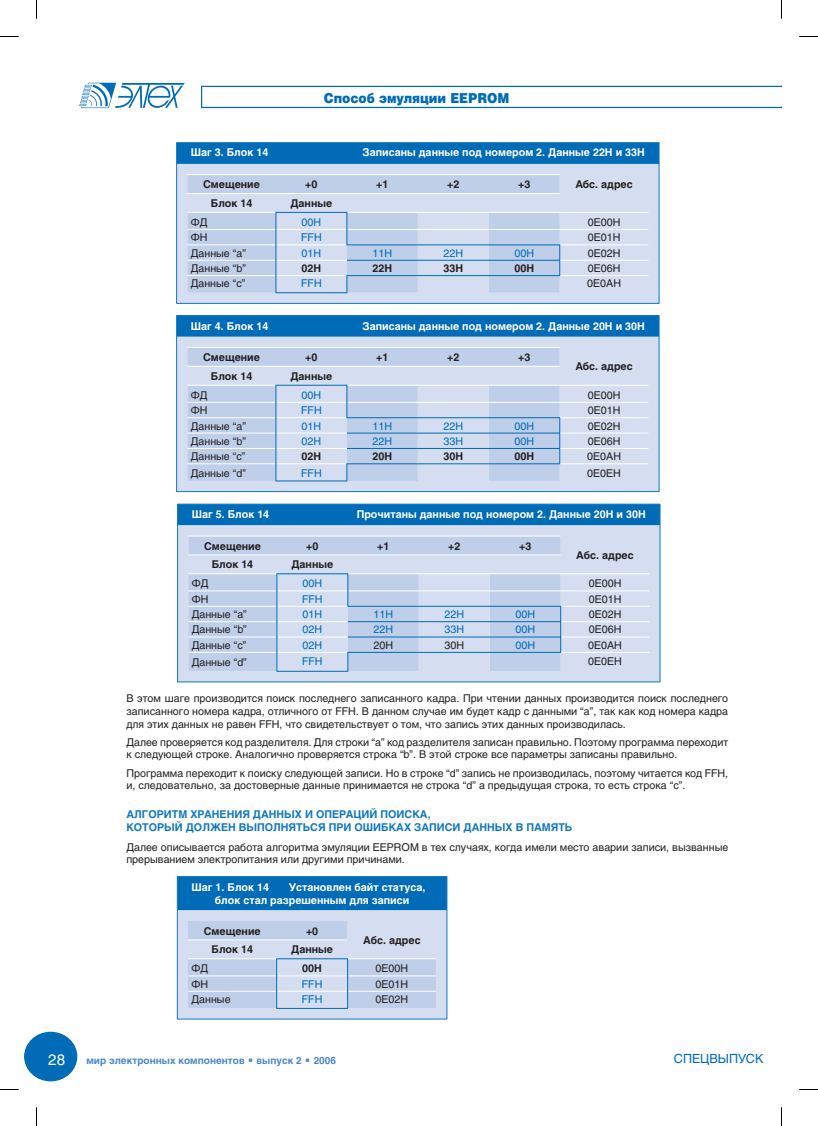
<style>
.page{position:relative;width:818px;height:1126px;background:#fff}
.page>*{position:absolute;margin:0;border:0;box-sizing:border-box;transform-origin:0 0}
.t1{font:700 22.5px "Helios";color:#4c88c7}
.t2{font:15px "Helios";color:#fff}
.t3{font:900 13.75px "Helios";color:#006bb6;scale:.9 1}
.t4{font:12.5px "Helios";color:#006bb6}
.t5{font:10.62px/12.8px "Helios";color:#231f20}
.t6{font:700 10.62px/12.8px "Helios";color:#fff}
.t7{font:700 10.62px "Helios";color:#231f20}
.t8{font:10.62px "Helios";color:#006bb6}
.t9{font:700 10.62px/12.8px "Helios";color:#1077be}
.t10{font:700 10px "Helios";color:#4c88c7}
</style>
<div class="page">
<div style="left:25px;top:1032px;width:52px;height:48px;background:#006bb6;border-radius:50%"></div>
<div style="left:24px;top:1031px;width:53px;height:50px;border:1px solid #006bb6;border-radius:50%"></div>
<svg style="left:79px;top:83px;width:106px;height:25px"></svg>
<svg style="left:201px;top:86px;width:581px;height:22px"></svg>
<hr style="left:176px;top:303px;width:483px;height:1px;background:#1077be">
<svg style="left:176px;top:142px;width:483px;height:161px;background:#afc9e5"></svg>
<hr style="left:346px;top:260px;width:214px;height:1px;background:#006bb6">
<hr style="left:176px;top:491px;width:483px;height:1px;background:#1077be">
<svg style="left:176px;top:315px;width:483px;height:176px;background:#acc7e4"></svg>
<hr style="left:177px;top:681px;width:483px;height:1px;background:#1077be">
<svg style="left:177px;top:504px;width:483px;height:177px;background:#acc7e4"></svg>
<hr style="left:177px;top:1018px;width:270px;height:1px;background:#1077be">
<svg style="left:177px;top:876px;width:270px;height:142px;background:#95bbde"></svg>
<hr style="left:276px;top:1007px;width:72px;height:1px;background:#006bb6">
<svg style="left:0;top:36px;width:19px;height:1px"></svg>
<svg style="left:799px;top:36px;width:18px;height:1px"></svg>
<svg style="left:0;top:1089px;width:19px;height:1px"></svg>
<svg style="left:799px;top:1089px;width:18px;height:1px"></svg>
<svg style="left:36px;top:0;width:1px;height:19px"></svg>
<svg style="left:36px;top:1107px;width:1px;height:18px"></svg>
<p class="t3" style="left:324px;top:93px;width:208px">Способ эмуляции EEPROM</p>
<p class="t6" style="left:191px;top:147px;width:79px">Шаг 3. Блок 14</p>
<p class="t6" style="left:362px;top:147px;width:283px">Записаны данные под номером 2. Данные 22H и 33H</p>
<p class="t7" style="left:203px;top:180px;width:58px">Смещение</p>
<p class="t7" style="left:305px;top:180px;width:14px">+0</p>
<p class="t7" style="left:376px;top:180px;width:14px">+1</p>
<p class="t7" style="left:447px;top:180px;width:14px">+2</p>
<p class="t7" style="left:518px;top:180px;width:14px">+3</p>
<p class="t7" style="left:575px;top:180px;width:59px">Абс. адрес</p>
<p class="t7" style="left:211px;top:199px;width:43px">Блок 14</p>
<p class="t7" style="left:290px;top:199px;width:43px">Данные</p>
<p class="t5" style="left:191px;top:217px;width:18px">ФД</p>
<p class="t8" style="left:301px;top:218px;width:21px">00H</p>
<p class="t5" style="left:587px;top:217px;width:34px">0E00H</p>
<p class="t5" style="left:191px;top:232px;width:18px">ФН</p>
<p class="t8" style="left:301px;top:233px;width:22px">FFH</p>
<p class="t5" style="left:587px;top:232px;width:34px">0E01H</p>
<p class="t5" style="left:191px;top:247px;width:57px">Данные “a”</p>
<p class="t8" style="left:301px;top:249px;width:21px">01H</p>
<p class="t8" style="left:372px;top:249px;width:21px">11H</p>
<p class="t8" style="left:443px;top:249px;width:21px">22H</p>
<p class="t8" style="left:514px;top:249px;width:21px">00H</p>
<p class="t5" style="left:587px;top:247px;width:34px">0E02H</p>
<p class="t5" style="left:191px;top:263px;width:57px">Данные “b”</p>
<p class="t7" style="left:301px;top:264px;width:21px">02H</p>
<p class="t7" style="left:372px;top:264px;width:21px">22H</p>
<p class="t7" style="left:443px;top:264px;width:21px">33H</p>
<p class="t7" style="left:514px;top:264px;width:21px">00H</p>
<p class="t5" style="left:587px;top:263px;width:34px">0E06H</p>
<p class="t5" style="left:191px;top:278px;width:56px">Данные “c”</p>
<p class="t8" style="left:301px;top:279px;width:22px">FFH</p>
<p class="t5" style="left:586px;top:278px;width:35px">0E0AH</p>
<p class="t6" style="left:191px;top:321px;width:79px">Шаг 4. Блок 14</p>
<p class="t6" style="left:362px;top:321px;width:283px">Записаны данные под номером 2. Данные 20H и 30H</p>
<p class="t7" style="left:203px;top:353px;width:58px">Смещение</p>
<p class="t7" style="left:305px;top:353px;width:14px">+0</p>
<p class="t7" style="left:376px;top:353px;width:14px">+1</p>
<p class="t7" style="left:447px;top:353px;width:14px">+2</p>
<p class="t7" style="left:518px;top:353px;width:14px">+3</p>
<p class="t7" style="left:575px;top:362px;width:59px">Абс. адрес</p>
<p class="t7" style="left:211px;top:372px;width:43px">Блок 14</p>
<p class="t7" style="left:290px;top:372px;width:43px">Данные</p>
<p class="t5" style="left:191px;top:389px;width:18px">ФД</p>
<p class="t8" style="left:301px;top:391px;width:21px">00H</p>
<p class="t5" style="left:587px;top:389px;width:34px">0E00H</p>
<p class="t5" style="left:191px;top:405px;width:18px">ФН</p>
<p class="t8" style="left:301px;top:406px;width:22px">FFH</p>
<p class="t5" style="left:587px;top:405px;width:34px">0E01H</p>
<p class="t5" style="left:191px;top:420px;width:57px">Данные “a”</p>
<p class="t8" style="left:301px;top:421px;width:21px">01H</p>
<p class="t8" style="left:372px;top:421px;width:21px">11H</p>
<p class="t8" style="left:443px;top:421px;width:21px">22H</p>
<p class="t8" style="left:514px;top:421px;width:21px">00H</p>
<p class="t5" style="left:587px;top:420px;width:34px">0E02H</p>
<p class="t5" style="left:191px;top:435px;width:57px">Данные “b”</p>
<p class="t8" style="left:301px;top:437px;width:21px">02H</p>
<p class="t8" style="left:372px;top:437px;width:21px">22H</p>
<p class="t8" style="left:443px;top:437px;width:21px">33H</p>
<p class="t8" style="left:514px;top:437px;width:21px">00H</p>
<p class="t5" style="left:587px;top:435px;width:34px">0E06H</p>
<p class="t5" style="left:191px;top:451px;width:56px">Данные “c”</p>
<p class="t7" style="left:301px;top:452px;width:21px">02H</p>
<p class="t7" style="left:372px;top:452px;width:21px">20H</p>
<p class="t7" style="left:443px;top:452px;width:21px">30H</p>
<p class="t7" style="left:514px;top:452px;width:21px">00H</p>
<p class="t5" style="left:586px;top:451px;width:35px">0E0AH</p>
<p class="t5" style="left:191px;top:468px;width:57px">Данные “d”</p>
<p class="t8" style="left:301px;top:469px;width:22px">FFH</p>
<p class="t5" style="left:587px;top:468px;width:35px">0E0EH</p>
<p class="t6" style="left:192px;top:508px;width:79px">Шаг 5. Блок 14</p>
<p class="t6" style="left:356px;top:508px;width:290px">Прочитаны данные под номером 2. Данные 20H и 30H</p>
<p class="t7" style="left:204px;top:541px;width:58px">Смещение</p>
<p class="t7" style="left:306px;top:541px;width:14px">+0</p>
<p class="t7" style="left:377px;top:541px;width:14px">+1</p>
<p class="t7" style="left:448px;top:541px;width:14px">+2</p>
<p class="t7" style="left:518px;top:541px;width:14px">+3</p>
<p class="t7" style="left:576px;top:551px;width:59px">Абс. адрес</p>
<p class="t7" style="left:212px;top:560px;width:43px">Блок 14</p>
<p class="t7" style="left:291px;top:560px;width:43px">Данные</p>
<p class="t5" style="left:192px;top:578px;width:18px">ФД</p>
<p class="t8" style="left:302px;top:579px;width:21px">00H</p>
<p class="t5" style="left:588px;top:578px;width:34px">0E00H</p>
<p class="t5" style="left:192px;top:593px;width:18px">ФН</p>
<p class="t8" style="left:302px;top:594px;width:22px">FFH</p>
<p class="t5" style="left:588px;top:593px;width:34px">0E01H</p>
<p class="t5" style="left:192px;top:609px;width:57px">Данные “a”</p>
<p class="t8" style="left:302px;top:610px;width:21px">01H</p>
<p class="t8" style="left:373px;top:610px;width:21px">11H</p>
<p class="t8" style="left:444px;top:610px;width:21px">22H</p>
<p class="t8" style="left:515px;top:610px;width:21px">00H</p>
<p class="t5" style="left:588px;top:609px;width:34px">0E02H</p>
<p class="t5" style="left:192px;top:624px;width:57px">Данные “b”</p>
<p class="t8" style="left:302px;top:625px;width:21px">02H</p>
<p class="t8" style="left:373px;top:625px;width:21px">22H</p>
<p class="t8" style="left:444px;top:625px;width:21px">33H</p>
<p class="t8" style="left:515px;top:625px;width:21px">00H</p>
<p class="t5" style="left:588px;top:624px;width:34px">0E06H</p>
<p class="t5" style="left:192px;top:639px;width:56px">Данные “c”</p>
<p class="t8" style="left:302px;top:641px;width:21px">02H</p>
<p class="t5" style="left:373px;top:639px;width:21px">20H</p>
<p class="t5" style="left:444px;top:639px;width:21px">30H</p>
<p class="t8" style="left:515px;top:641px;width:21px">00H</p>
<p class="t5" style="left:587px;top:639px;width:35px">0E0AH</p>
<p class="t5" style="left:192px;top:656px;width:57px">Данные “d”</p>
<p class="t8" style="left:302px;top:657px;width:22px">FFH</p>
<p class="t5" style="left:587px;top:655px;width:35px">0E0EH</p>
<p class="t5" style="left:126px;top:692px;width:603px;text-align:justify">В этом шаге производится поиск последнего записанного кадра. При чтении данных производится поиск последнего записанного номера кадра, отличного от FFH. В данном случае им будет кадр с данными “a”, так как код номера кадра для этих данных не равен FFH, что свидетельствует о том, что запись этих данных производилась.</p>
<p class="t5" style="left:126px;top:736px;width:603px">Далее проверяется код разделителя. Для строки “a” код разделителя записан правильно. Поэтому программа переходит к следующей строке. Аналогично проверяется строка “b”. В этой строке все параметры записаны правильно.</p>
<p class="t5" style="left:126px;top:767px;width:603px">Программа переходит к поиску следующей записи. Но в строке “d” запись не производилась, поэтому читается код FFH, и, следовательно, за достоверные данные принимается не строка “d” а предыдущая строка, то есть строка “c”.</p>
<p class="t9" style="left:126px;top:808px;width:447px">АЛГОРИТМ ХРАНЕНИЯ ДАННЫХ И ОПЕРАЦИЙ ПОИСКА,<br>КОТОРЫЙ ДОЛЖЕН ВЫПОЛНЯТЬСЯ ПРИ ОШИБКАХ ЗАПИСИ ДАННЫХ В ПАМЯТЬ</p>
<p class="t5" style="left:126px;top:841px;width:603px">Далее описывается работа алгоритма эмуляции EEPROM в тех случаях, когда имели место аварии записи, вызванные прерыванием электропитания или другими причинами.</p>
<p class="t6" style="left:215px;top:881px;width:212px;text-indent:74px">Установлен байт статуса, блок стал разрешенным для записи</p>
<p class="t7" style="left:204px;top:926px;width:58px">Смещение</p>
<p class="t7" style="left:306px;top:926px;width:14px">+0</p>
<p class="t7" style="left:363px;top:936px;width:59px">Абс. адрес</p>
<p class="t7" style="left:211px;top:945px;width:43px">Блок 14</p>
<p class="t7" style="left:291px;top:945px;width:43px">Данные</p>
<p class="t5" style="left:191px;top:963px;width:18px">ФД</p>
<p class="t7" style="left:302px;top:964px;width:21px">00H</p>
<p class="t5" style="left:375px;top:963px;width:34px">0E00H</p>
<p class="t5" style="left:191px;top:978px;width:18px">ФН</p>
<p class="t8" style="left:302px;top:979px;width:22px">FFH</p>
<p class="t5" style="left:375px;top:978px;width:34px">0E01H</p>
<p class="t5" style="left:191px;top:993px;width:40px">Данные</p>
<p class="t8" style="left:302px;top:995px;width:22px">FFH</p>
<p class="t5" style="left:375px;top:993px;width:34px">0E02H</p>
<p class="t6" style="left:191px;top:881px;width:79px">Шаг 1. Блок 14</p>
<p class="t2" style="left:48px;top:1053px;width:18px">28</p>
<p class="t10" style="left:86px;top:1056px;width:160px">мир электронных компонентов</p>
<p class="t1" style="left:247px;top:1049px;width:8px">·</p>
<p class="t10" style="left:256px;top:1056px;width:47px">выпуск 2</p>
<p class="t1" style="left:304px;top:1049px;width:8px">·</p>
<p class="t10" style="left:313px;top:1056px;width:24px">2006</p>
<p class="t4" style="left:673px;top:1053px;width:91px">СПЕЦВЫПУСК</p>
</div>
